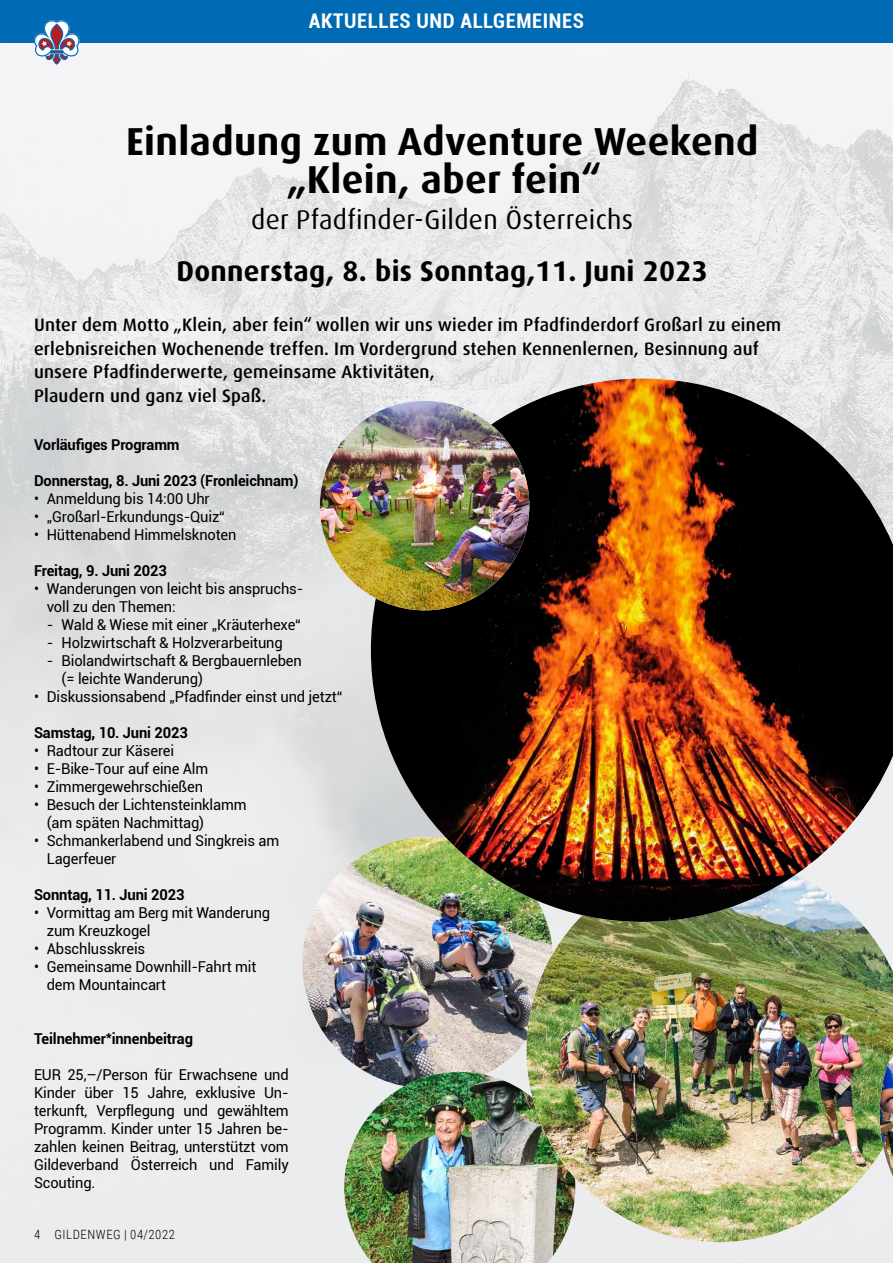
<style>
.page{position:relative;width:893px;height:1263px;background:#fff}
.page>*{position:absolute;margin:0;border:0;box-sizing:border-box;transform-origin:0 0}
.t1{font:700 39px/37.5px "Dax Pro";letter-spacing:.01em;color:#000;text-align:center}
.t2{font:700 28.5px "Dax";letter-spacing:.01em;color:#000}
.t3{font:27px "Dax Pro";letter-spacing:.01em;color:#000}
.t4{font:700 condensed 20.25px "Roboto";letter-spacing:.03em;color:#fff}
.t5{font:500 18px/23.4px "Dax Pro";letter-spacing:.01em;color:#000}
.t6{font:15px/18px "Roboto";letter-spacing:-.01em;color:#000}
.t7{font:700 15px "Roboto";letter-spacing:-.01em;color:#000}
.t8{font:300 12.75px "Roboto Condensed";letter-spacing:.045em;color:#000}
</style>
<div class="page">
<img style="left:0;top:43px;width:893px;height:1220px">
<div style="left:0;top:0;width:893px;height:43px;background:#006ab5"></div>
<svg style="left:34px;top:20px;width:46px;height:45px"></svg>
<img style="left:302px;top:837px;width:252px;height:251px;border-radius:126px">
<img style="left:344px;top:1072px;width:231px;height:191px">
<img style="left:526px;top:922px;width:367px;height:320px">
<svg style="left:880px;top:958px;width:13px;height:305px;background:#b5bd9e"></svg>
<img style="left:880px;top:1051px;width:13px;height:126px">
<img style="left:371px;top:378px;width:522px;height:544px">
<img style="left:320px;top:401px;width:209px;height:209px;border-radius:105px">
<h3 class="t4" style="left:309px;top:7px;width:276px">AKTUELLES UND ALLGEMEINES</h3>
<h1 class="t1" style="left:126px;top:123px;width:634px">Einladung zum Adventure Weekend „Klein, aber fein“</h1>
<h3 class="t3" style="left:251px;top:202px;width:383px">der Pfadfinder-Gilden Österreichs</h3>
<h2 class="t2" style="left:177px;top:255px;width:533px">Donnerstag, 8. bis Sonntag,11. Juni 2023</h2>
<p class="t5" style="left:34px;top:314px;width:749px">Unter dem Motto „Klein, aber fein“ wollen wir uns wieder im Pfadfinderdorf Großarl zu einem erlebnisreichen Wochenende treffen. Im Vordergrund stehen Kennenlernen, Besinnung auf unsere Pfadfinderwerte, gemeinsame Aktivitäten,<br>Plaudern und ganz viel Spaß.</p>
<p class="t7" style="left:34px;top:434px;width:147px">Vorläufiges Programm</p>
<p class="t7" style="left:34px;top:470px;width:266px">Donnerstag, 8. Juni 2023 (Fronleichnam)</p>
<p class="t6" style="left:34px;top:489px;width:177px">• Anmeldung bis 14:00 Uhr</p>
<p class="t6" style="left:34px;top:507px;width:192px">• „Großarl-Erkundungs-Quiz“</p>
<p class="t6" style="left:34px;top:525px;width:204px">• Hüttenabend Himmelsknoten</p>
<p class="t7" style="left:34px;top:560px;width:134px">Freitag, 9. Juni 2023</p>
<p class="t6" style="left:47px;top:579px;width:258px;text-indent:-13px">• Wanderungen von leicht bis anspruchs&shy;voll zu den Themen:</p>
<p class="t6" style="left:47px;top:615px;width:255px">- Wald &amp; Wiese mit einer „Kräuterhexe“</p>
<p class="t6" style="left:47px;top:633px;width:238px">- Holzwirtschaft &amp; Holzverarbeitung</p>
<p class="t6" style="left:62px;top:651px;width:242px;text-indent:-15px">- Biolandwirtschaft &amp; Bergbauernleben (= leichte Wanderung)</p>
<p class="t6" style="left:34px;top:687px;width:310px">• Diskussionsabend „Pfadfinder einst und jetzt“</p>
<p class="t7" style="left:34px;top:722px;width:155px">Samstag, 10. Juni 2023</p>
<p class="t6" style="left:34px;top:741px;width:142px">• Radtour zur Käserei</p>
<p class="t6" style="left:34px;top:759px;width:176px">• E-Bike-Tour auf eine Alm</p>
<p class="t6" style="left:34px;top:777px;width:171px">• Zimmergewehrschießen</p>
<p class="t6" style="left:47px;top:795px;width:201px;text-indent:-13px">• Besuch der Lichtensteinklamm (am späten Nachmittag)</p>
<p class="t6" style="left:47px;top:831px;width:234px;text-indent:-13px">• Schmankerlabend und Singkreis am<br>Lagerfeuer</p>
<p class="t7" style="left:34px;top:884px;width:152px">Sonntag, 11. Juni 2023</p>
<p class="t6" style="left:47px;top:903px;width:225px;text-indent:-13px">• Vormittag am Berg mit Wanderung zum Kreuzkogel</p>
<p class="t6" style="left:34px;top:939px;width:113px">• Abschlusskreis</p>
<p class="t6" style="left:47px;top:957px;width:211px;text-indent:-13px">• Gemeinsame Downhill-Fahrt mit dem Mountaincart</p>
<p class="t7" style="left:34px;top:1028px;width:160px">Teilnehmer*innenbeitrag</p>
<p class="t6" style="left:34px;top:1065px;width:256px;text-align:justify">EUR 25,–/Person für Erwachsene und Kinder über 15 Jahre, exklusive Un&shy;terkunft, Verpflegung und gewähltem Programm. Kinder unter 15 Jahren be&shy;zahlen keinen Beitrag, unterstützt vom Gildeverband Österreich und Family Scouting.</p>
<p class="t8" style="left:34px;top:1225px;width:142px">4 GILDENWEG | 04/2022</p>
</div>
